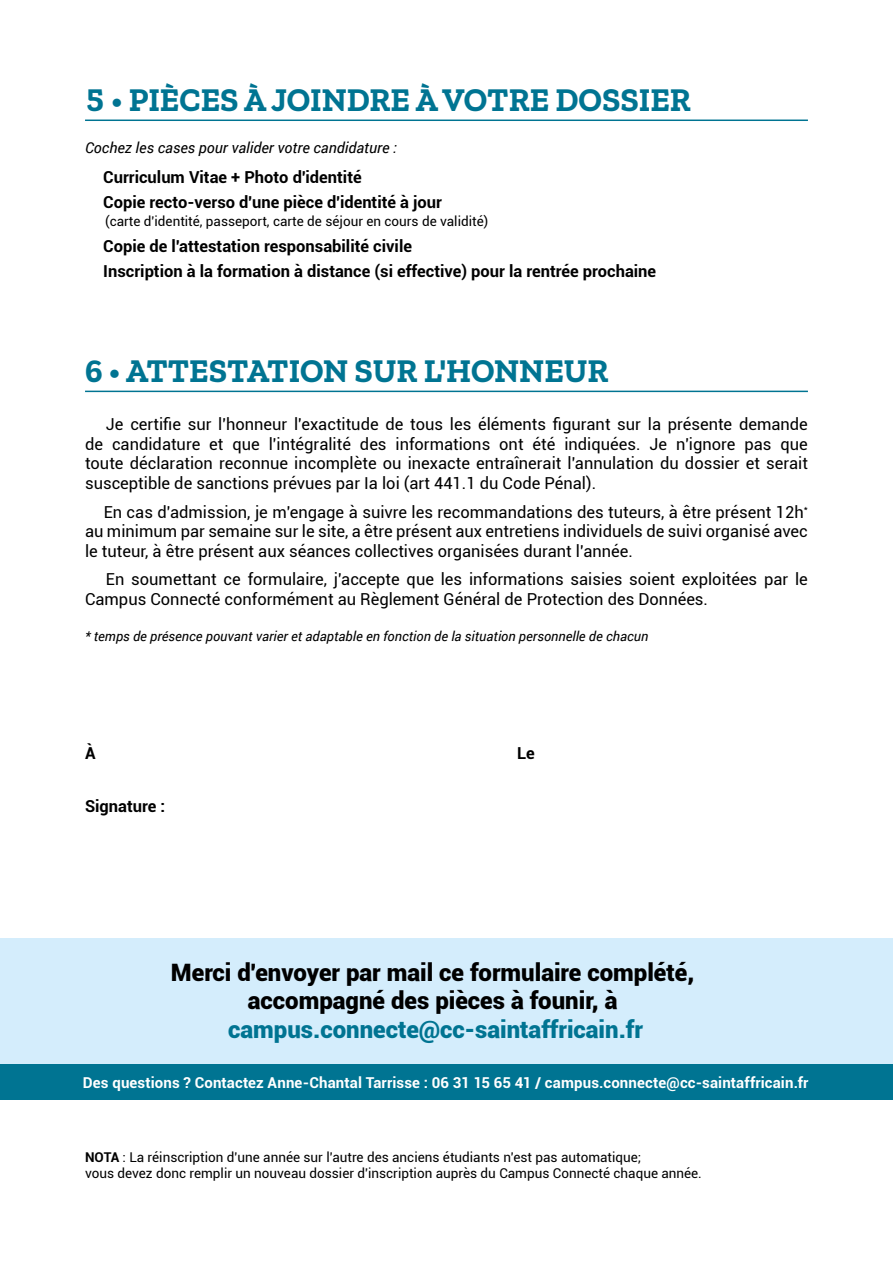
<style>
.page{position:relative;width:893px;height:1263px;background:#fff}
.page>*{position:absolute;margin:0;border:0;box-sizing:border-box;transform-origin:0 0}
.t1{font:700 33px "Zilla Slab";color:#007492}
.t2{font:900 24px "Roboto";color:#000}
.t3{font:900 24px "Roboto";color:#007492}
.t4{font:16.5px/19.8px "Roboto";color:#000;text-align:justify}
.t5{font:700 16.5px "Roboto";color:#000}
.t6{font:700 15px "Roboto";letter-spacing:.01em;color:#fff}
.t7{font:italic 15px "Roboto";color:#000}
.t8{font:13.5px "Roboto";color:#000}
.t9{font:italic 13.5px "Roboto";color:#000}
.s1{font-weight:700}
</style>
<div class="page">
<div style="left:0;top:938px;width:893px;height:126px;background:#d4edfc"></div>
<hr style="left:85px;top:120px;width:723px;height:1px;background:#007492">
<hr style="left:85px;top:391px;width:723px;height:1px;background:#007492">
<div style="left:0;top:1064px;width:893px;height:36px;background:#007492"></div>
<p class="t1" style="left:85px;top:81px;width:607px">5 • PIÈCES À JOINDRE À VOTRE DOSSIER</p>
<p class="t7" style="left:85px;top:137px;width:313px">Cochez les cases pour valider votre candidature :</p>
<p class="t5" style="left:103px;top:165px;width:260px">Curriculum Vitae + Photo d'identité</p>
<p class="t5" style="left:103px;top:191px;width:340px">Copie recto-verso d'une pièce d'identité à jour</p>
<p class="t8" style="left:105px;top:212px;width:385px">(carte d'identité, passeport, carte de séjour en cours de validité)</p>
<p class="t5" style="left:103px;top:234px;width:310px">Copie de l'attestation responsabilité civile</p>
<p class="t5" style="left:103px;top:260px;width:554px">Inscription à la formation à distance (si effective) pour la rentrée prochaine</p>
<p class="t1" style="left:85px;top:352px;width:525px">6 • ATTESTATION SUR L'HONNEUR</p>
<p class="t4" style="left:85px;top:413px;width:724px;text-indent:21px">Je certifie sur l'honneur l'exactitude de tous les éléments figurant sur la présente demande de candidature et que l'intégralité des informations ont été indiquées. Je n'ignore pas que toute déclaration reconnue incomplète ou inexacte entraînerait l'annulation du dossier et serait susceptible de sanctions prévues par Ia loi (art 441.1 du Code Pénal).</p>
<p class="t4" style="left:85px;top:501px;width:724px;text-indent:19px">En cas d'admission, je m'engage à suivre les recommandations des tuteurs, à être présent 12h<sup>* </sup>au minimum par semaine sur le site, a être présent aux entretiens individuels de suivi organisé avec le tuteur, à être présent aux séances collectives organisées durant l'année.</p>
<p class="t4" style="left:85px;top:569px;width:724px;text-indent:21px">En soumettant ce formulaire, j'accepte que les informations saisies soient exploitées par le<br>Campus Connecté conformément au Règlement Général de Protection des Données.</p>
<p class="t9" style="left:85px;top:627px;width:565px">* temps de présence pouvant varier et adaptable en fonction de la situation personnelle de chacun</p>
<p class="t5" style="left:85px;top:742px;width:12px">À</p>
<p class="t5" style="left:517px;top:742px;width:19px">Le</p>
<p class="t5" style="left:85px;top:795px;width:82px">Signature :</p>
<p class="t2" style="left:171px;top:955px;width:525px">Merci d'envoyer par mail ce formulaire complété,</p>
<p class="t2" style="left:248px;top:984px;width:371px">accompagné des pièces à founir, à</p>
<p class="t3" style="left:228px;top:1012px;width:416px">campus.connecte@cc-saintaffricain.fr</p>
<p class="t6" style="left:83px;top:1072px;width:727px">Des questions ? Contactez Anne-Chantal Tarrisse : 06 31 15 65 41 / campus.connecte@cc-saintaffricain.fr</p>
<p class="t8" style="left:85px;top:1147px;width:558px"><span class="s1">NOTA</span> : La réinscription d'une année sur l'autre des anciens étudiants n'est pas automatique;</p>
<p class="t8" style="left:85px;top:1164px;width:618px">vous devez donc remplir un nouveau dossier d'inscription auprès du Campus Connecté chaque année.</p>
</div>
